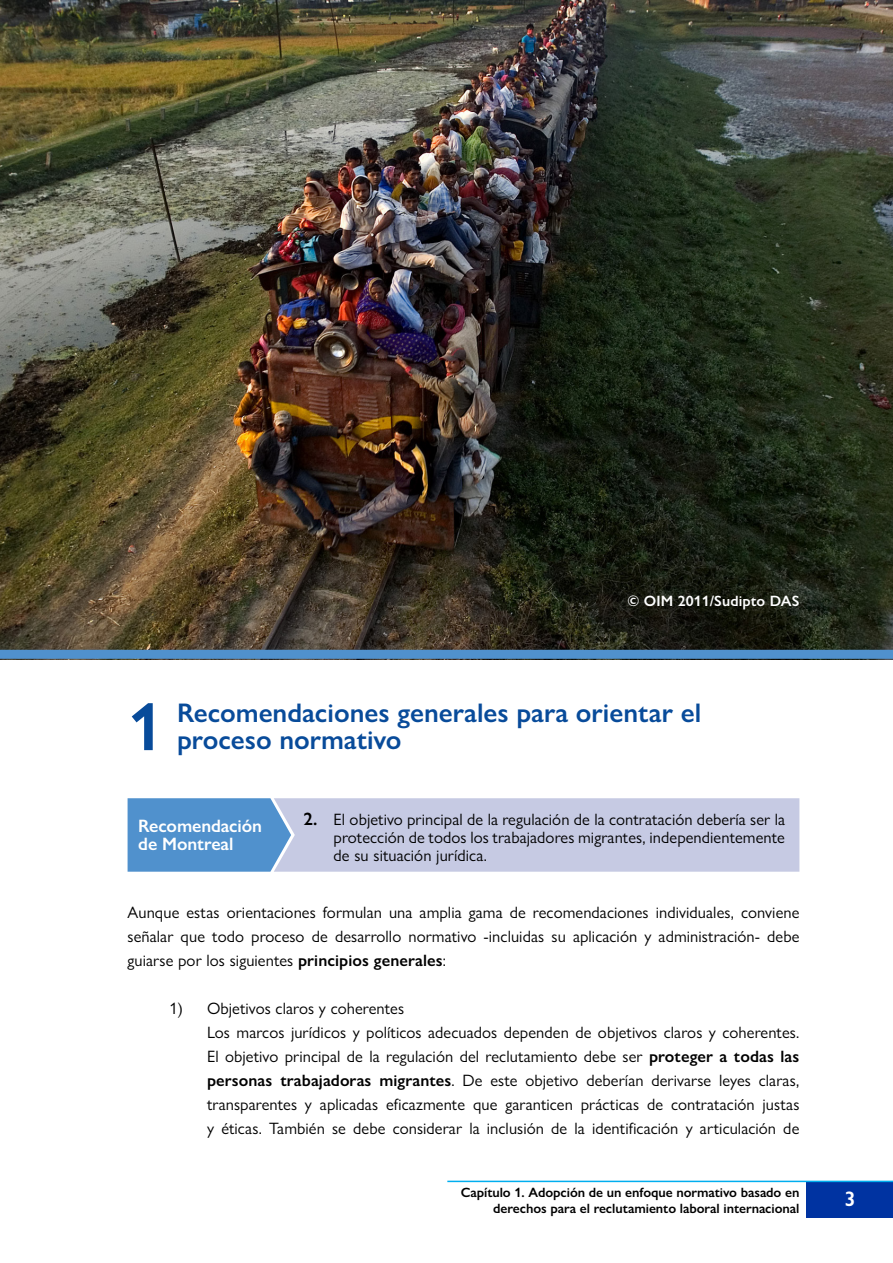
<style>
.page{position:relative;width:893px;height:1263px;background:#fff}
.page>*{position:absolute;margin:0;border:0;box-sizing:border-box;transform-origin:0 0}
.Heading_1_number{font:600 67.95px "Gill Sans Nova";color:#084b9a}
.Heading_1{font:600 27px/27px "Gill Sans Nova";color:#084b9a}
.t1{font:600 21px "Gill Sans Nova";color:#fff}
.Box_Montreal_head{font:600 18px/18px "Gill Sans Nova";letter-spacing:-.005em;color:#fff}
.Body_text_NUMBERED{font:16.5px/24px "Gill Sans Nova";letter-spacing:.005em;color:#000;text-align:justify}
.Body_text{font:16.5px/24px "Gill Sans Nova";letter-spacing:.005em;color:#000;text-align:justify}
.Box_Montreal_body{font:16.5px/18px "Gill Sans Nova";letter-spacing:.005em;color:#000;text-align:justify}
.t2{font:600 15px "Gill Sans Nova";letter-spacing:.005em;color:#fff}
.t3{font:600 13.5px/16.2px "Gill Sans Nova";letter-spacing:-.005em;color:#000;text-align:right}
.s1{font-weight:600;font-size:18px}
.s2{font-weight:600}
</style>
<div class="page">
<div style="left:806px;top:1181px;width:87px;height:36px;background:#0033a1"></div>
<hr style="left:447px;top:1181px;width:446px;height:1px;background:#00aeef">
<img style="left:0;top:0;width:893px;height:650px">
<div style="left:0;top:650px;width:893px;height:9px;background:#5091cd"></div>
<svg style="left:128px;top:798px;width:671px;height:74px;background:#acbdde"></svg>
<p class="t2" style="left:628px;top:592px;width:173px">© OIM 2011/Sudipto DAS</p>
<p class="Heading_1_number" style="left:128px;top:685px;width:38px">1</p>
<p class="Heading_1" style="left:177px;top:699px;width:526px">Recomendaciones generales para orientar el proceso normativo</p>
<p class="Box_Montreal_head" style="left:138px;top:816px;width:125px">Recomendación de Montreal</p>
<p class="Box_Montreal_body" style="left:334px;top:810px;width:453px;text-indent:-30px"><span class="s1">2.</span> El objetivo principal de la regulación de la contratación debería ser la protección de todos los trabajadores migrantes, independientemente de su situación jurídica.</p>
<p class="Body_text" style="left:128px;top:900px;width:673px">Aunque estas orientaciones formulan una amplia gama de recomendaciones individuales, conviene señalar que todo proceso de desarrollo normativo -incluidas su aplicación y administración- debe guiarse por los siguientes <span class="s2">principios generales</span>:</p>
<p class="Body_text_NUMBERED" style="left:170px;top:996px;width:236px">1) Objetivos claros y coherentes</p>
<p class="Body_text_NUMBERED" style="left:207px;top:1020px;width:594px">Los marcos jurídicos y políticos adecuados dependen de objetivos claros y coherentes.<br>El objetivo principal de la regulación del reclutamiento debe ser <span class="s2">proteger a todas las personas trabajadoras migrantes</span>. De este objetivo deberían derivarse leyes claras, transparentes y aplicadas eficazmente que garanticen prácticas de contratación justas y éticas. También se debe considerar la inclusión de la identificación y articulación de</p>
<p class="t3" style="left:461px;top:1184px;width:340px">Capítulo 1. Adopción de un enfoque normativo basado en derechos para el reclutamiento laboral internacional</p>
<p class="t1" style="left:844px;top:1186px;width:13px">3</p>
</div>
